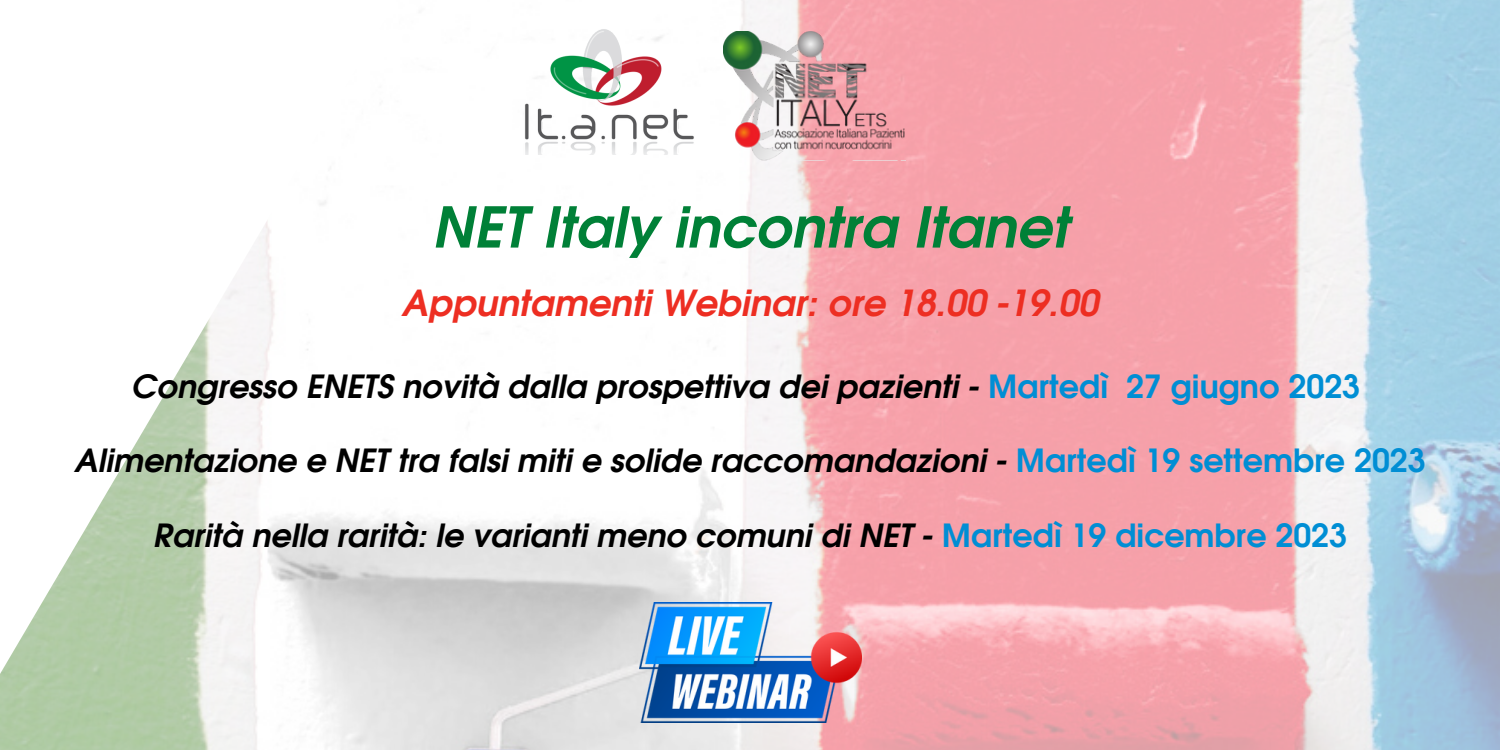
<style>
.page{position:relative;width:1500px;height:750px;background:#fff}
.page>*{position:absolute;margin:0;border:0;box-sizing:border-box;transform-origin:0 0}
.t1{font:italic 700 56px "Evolventa";color:#008037}
.t2{font:italic 700 36px "Evolventa";color:#ed2e22}
.t3{font:italic 700 32px "Evolventa";color:#000}
.s1{font-style:normal;color:#008ed4}
</style>
<div class="page">
<img style="left:0;top:0;width:1500px;height:750px">
<img style="left:522px;top:25px;width:174px;height:129px">
<img style="left:723px;top:31px;width:183px;height:129px">
<img style="left:640px;top:603px;width:222px;height:120px">
<p class="t1" style="left:432px;top:203px;width:638px">NET Italy incontra Itanet</p>
<p class="t2" style="left:401px;top:288px;width:699px">Appuntamenti Webinar: ore 18.00 -19.00</p>
<p class="t3" style="left:131px;top:372px;width:1231px">Congresso ENETS novità dalla prospettiva dei pazienti - <span class="s1">Martedì 27 giugno 2023</span></p>
<p class="t3" style="left:74px;top:447px;width:1353px">Alimentazione e NET tra falsi miti e solide raccomandazioni - <span class="s1">Martedì 19 settembre 2023</span></p>
<p class="t3" style="left:152px;top:522px;width:1196px">Rarità nella rarità: le varianti meno comuni di NET - <span class="s1">Martedì 19 dicembre 2023</span></p>
</div>
